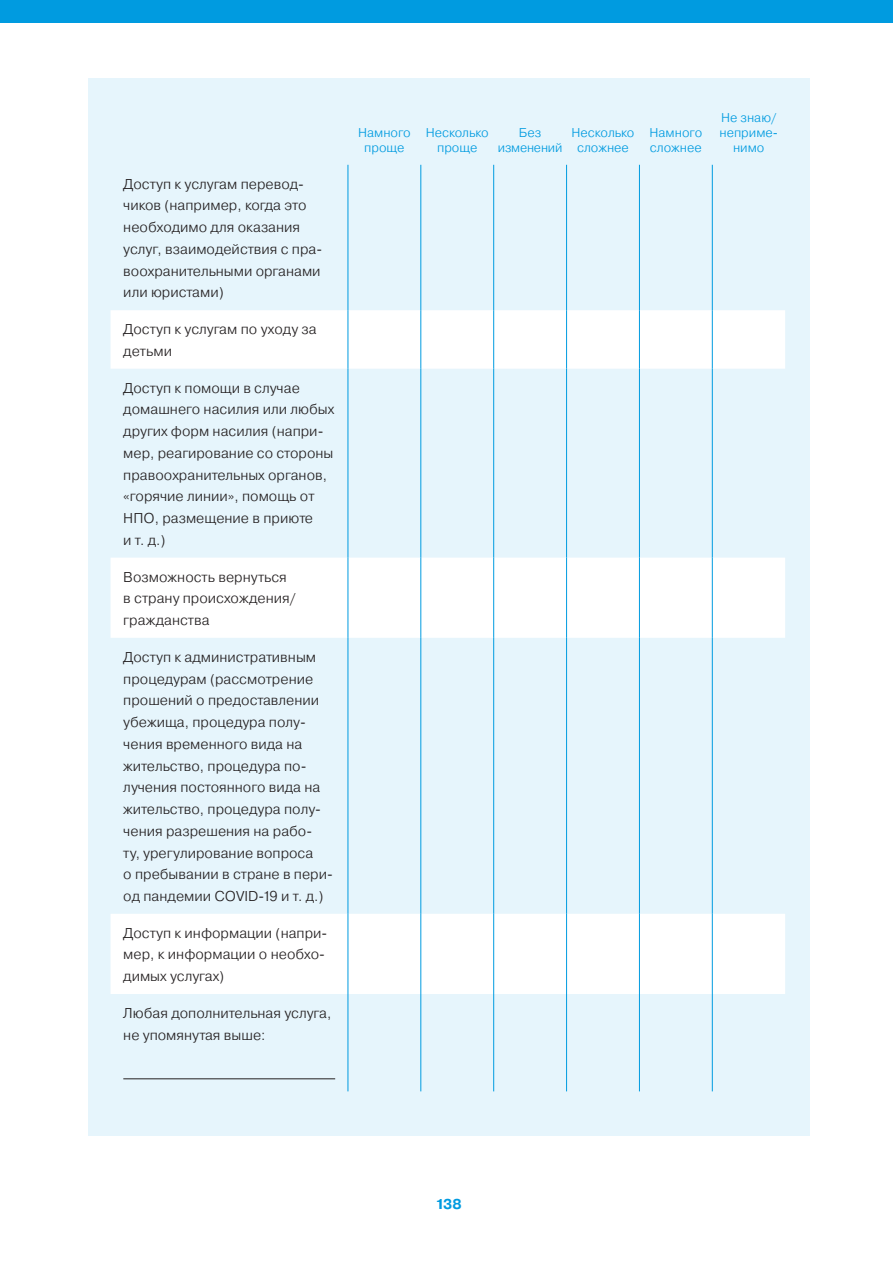
<style>
.page{position:relative;width:893px;height:1263px;background:#fff}
.page>*{position:absolute;margin:0;border:0;box-sizing:border-box;transform-origin:0 0}
.t1{font:300 14.25px/21.8px "Pragmatica";color:#231f20}
.t2{font:700 14.25px "Pragmatica";color:#009be0}
.t3{font:300 12.75px/15px "Pragmatica";color:#009be0;text-align:center}
</style>
<div class="page">
<div style="left:0;top:0;width:893px;height:22px;background:#009be0"></div>
<div style="left:88px;top:78px;width:721px;height:1057px;background:#e6f5fc"></div>
<svg style="left:111px;top:310px;width:674px;height:684px"></svg>
<hr style="left:420px;top:165px;width:1px;height:145px;background:#009be0">
<hr style="left:493px;top:165px;width:1px;height:145px;background:#009be0">
<hr style="left:566px;top:165px;width:1px;height:145px;background:#009be0">
<hr style="left:639px;top:165px;width:1px;height:145px;background:#009be0">
<hr style="left:420px;top:310px;width:1px;height:59px;background:#009be0">
<hr style="left:493px;top:310px;width:1px;height:59px;background:#009be0">
<hr style="left:566px;top:310px;width:1px;height:59px;background:#009be0">
<hr style="left:639px;top:310px;width:1px;height:59px;background:#009be0">
<hr style="left:420px;top:369px;width:1px;height:189px;background:#009be0">
<hr style="left:493px;top:369px;width:1px;height:189px;background:#009be0">
<hr style="left:566px;top:369px;width:1px;height:189px;background:#009be0">
<hr style="left:639px;top:369px;width:1px;height:189px;background:#009be0">
<hr style="left:420px;top:558px;width:1px;height:80px;background:#009be0">
<hr style="left:493px;top:558px;width:1px;height:80px;background:#009be0">
<hr style="left:566px;top:558px;width:1px;height:80px;background:#009be0">
<hr style="left:639px;top:558px;width:1px;height:80px;background:#009be0">
<hr style="left:420px;top:638px;width:1px;height:276px;background:#009be0">
<hr style="left:493px;top:638px;width:1px;height:276px;background:#009be0">
<hr style="left:566px;top:638px;width:1px;height:276px;background:#009be0">
<hr style="left:639px;top:638px;width:1px;height:276px;background:#009be0">
<hr style="left:420px;top:914px;width:1px;height:80px;background:#009be0">
<hr style="left:493px;top:914px;width:1px;height:80px;background:#009be0">
<hr style="left:566px;top:914px;width:1px;height:80px;background:#009be0">
<hr style="left:639px;top:914px;width:1px;height:80px;background:#009be0">
<hr style="left:420px;top:994px;width:1px;height:97px;background:#009be0">
<hr style="left:493px;top:994px;width:1px;height:97px;background:#009be0">
<hr style="left:566px;top:994px;width:1px;height:97px;background:#009be0">
<hr style="left:639px;top:994px;width:1px;height:97px;background:#009be0">
<hr style="left:348px;top:165px;width:1px;height:145px;background:#009be0">
<hr style="left:712px;top:165px;width:1px;height:145px;background:#009be0">
<hr style="left:348px;top:310px;width:1px;height:59px;background:#009be0">
<hr style="left:712px;top:310px;width:1px;height:59px;background:#009be0">
<hr style="left:348px;top:369px;width:1px;height:189px;background:#009be0">
<hr style="left:712px;top:369px;width:1px;height:189px;background:#009be0">
<hr style="left:348px;top:558px;width:1px;height:80px;background:#009be0">
<hr style="left:712px;top:558px;width:1px;height:80px;background:#009be0">
<hr style="left:348px;top:638px;width:1px;height:276px;background:#009be0">
<hr style="left:712px;top:638px;width:1px;height:276px;background:#009be0">
<hr style="left:348px;top:914px;width:1px;height:80px;background:#009be0">
<hr style="left:712px;top:914px;width:1px;height:80px;background:#009be0">
<hr style="left:348px;top:994px;width:1px;height:97px;background:#009be0">
<hr style="left:712px;top:994px;width:1px;height:97px;background:#009be0">
<hr style="left:123px;top:1078px;width:212px;height:1px;background:#231f20">
<p class="t1" style="left:123px;top:173px;width:200px">Доступ к услугам перевод&shy;чиков (например, когда это необходимо для оказания услуг, взаимодействия с пра&shy;воохранительными органами или юристами)</p>
<p class="t1" style="left:123px;top:318px;width:195px">Доступ к услугам по уходу за детьми</p>
<p class="t1" style="left:123px;top:376px;width:212px">Доступ к помощи в случае домашнего насилия или любых других форм насилия (напри&shy;мер, реагирование со стороны правоохранительных органов, «горячие линии», помощь от<br>НПО, размещение в приюте<br>и т. д.)</p>
<p class="t1" style="left:123px;top:565px;width:174px">Возможность вернуться в страну происхождения/ гражданства</p>
<p class="t1" style="left:123px;top:646px;width:211px">Доступ к административным процедурам (рассмотрение прошений о предоставлении убежища, процедура полу&shy;чения временного вида на жительство, процедура по&shy;лучения постоянного вида на жительство, процедура полу&shy;чения разрешения на рабо-<br>ту, урегулирование вопроса<br>о пребывании в стране в пери&shy;од пандемии COVID-19 и т. д.)</p>
<p class="t1" style="left:123px;top:922px;width:206px">Доступ к информации (напри&shy;мер, к информации о необхо&shy;димых услугах)</p>
<p class="t1" style="left:123px;top:1002px;width:209px">Любая дополнительная услуга, не упомянутая выше:</p>
<p class="t3" style="left:358px;top:125px;width:54px">Намного проще</p>
<p class="t3" style="left:426px;top:125px;width:65px">Несколько проще</p>
<p class="t3" style="left:498px;top:125px;width:66px">Без изменений</p>
<p class="t3" style="left:571px;top:125px;width:65px">Несколько сложнее</p>
<p class="t3" style="left:649px;top:125px;width:54px;text-align:left">Намного сложнее</p>
<p class="t3" style="left:719px;top:110px;width:60px">Не знаю/ неприме&shy;нимо</p>
<p class="t2" style="left:435px;top:1195px;width:28px">138</p>
</div>
